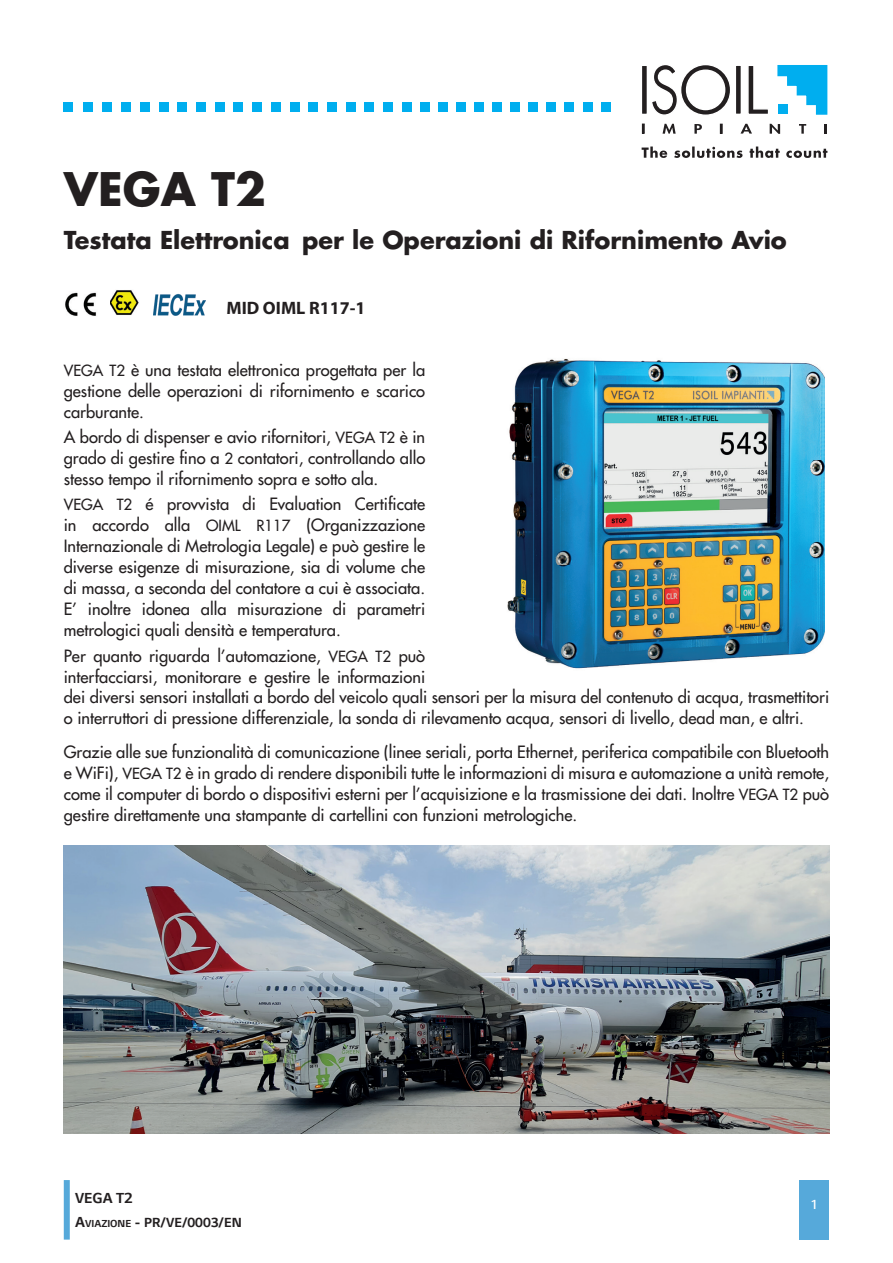
<style>
.page{position:relative;width:893px;height:1263px;background:#fff}
.page>*{position:absolute;margin:0;border:0;box-sizing:border-box;transform-origin:0 0}
.t1{font:700 45px "Futura";color:#231f20}
.t2{font:700 24px "Futura";color:#231f20}
.t3{font:700 18px "Myriad Pro";color:#231f20}
.t4{font:16.5px/21px "Futura";color:#231f20;text-align:justify}
.t5{font:700 16.5px "LG Smart";color:#231f20}
.t6{font:700 15px "LG Smart";color:#231f20}
.t7{font:300 15px "LG Smart";color:#fff}
.s1{font-size:15px}
.s2{font-size:16.5px}
.s3{font-size:11.55px}
</style>
<div class="page">
<svg style="left:642px;top:147px;width:185px;height:11px"></svg>
<svg style="left:748px;top:66px;width:20px;height:48px"></svg>
<div style="left:735px;top:65px;width:6px;height:49px;background:#231f20"></div>
<div style="left:735px;top:65px;width:7px;height:50px;border:1px solid #fff"></div>
<svg style="left:652px;top:65px;width:78px;height:50px"></svg>
<svg style="left:777px;top:65px;width:51px;height:50px"></svg>
<div style="left:641px;top:65px;width:6px;height:49px;background:#231f20"></div>
<div style="left:641px;top:65px;width:7px;height:50px;border:1px solid #fff"></div>
<svg style="left:642px;top:124px;width:2px;height:10px"></svg>
<svg style="left:720px;top:124px;width:2px;height:10px"></svg>
<svg style="left:663px;top:124px;width:13px;height:10px"></svg>
<svg style="left:694px;top:124px;width:8px;height:10px"></svg>
<svg style="left:740px;top:124px;width:12px;height:10px"></svg>
<svg style="left:770px;top:124px;width:10px;height:10px"></svg>
<svg style="left:799px;top:124px;width:7px;height:10px"></svg>
<svg style="left:824px;top:124px;width:2px;height:10px"></svg>
<svg style="left:83px;top:102px;width:10px;height:10px"></svg>
<svg style="left:64px;top:102px;width:9px;height:10px"></svg>
<svg style="left:103px;top:102px;width:9px;height:10px"></svg>
<svg style="left:122px;top:102px;width:9px;height:10px"></svg>
<svg style="left:140px;top:102px;width:10px;height:10px"></svg>
<svg style="left:159px;top:102px;width:10px;height:10px"></svg>
<svg style="left:178px;top:102px;width:9px;height:10px"></svg>
<svg style="left:196px;top:102px;width:10px;height:10px"></svg>
<svg style="left:215px;top:102px;width:10px;height:10px"></svg>
<svg style="left:234px;top:102px;width:9px;height:10px"></svg>
<svg style="left:253px;top:102px;width:9px;height:10px"></svg>
<svg style="left:271px;top:102px;width:10px;height:10px"></svg>
<svg style="left:290px;top:102px;width:10px;height:10px"></svg>
<svg style="left:309px;top:102px;width:9px;height:10px"></svg>
<svg style="left:327px;top:102px;width:10px;height:10px"></svg>
<svg style="left:346px;top:102px;width:10px;height:10px"></svg>
<svg style="left:365px;top:102px;width:9px;height:10px"></svg>
<svg style="left:384px;top:102px;width:9px;height:10px"></svg>
<svg style="left:402px;top:102px;width:10px;height:10px"></svg>
<svg style="left:420px;top:102px;width:10px;height:10px"></svg>
<svg style="left:438px;top:102px;width:10px;height:10px"></svg>
<svg style="left:456px;top:102px;width:10px;height:10px"></svg>
<svg style="left:475px;top:102px;width:9px;height:10px"></svg>
<svg style="left:493px;top:102px;width:9px;height:10px"></svg>
<svg style="left:511px;top:102px;width:9px;height:10px"></svg>
<svg style="left:529px;top:102px;width:9px;height:10px"></svg>
<svg style="left:547px;top:102px;width:9px;height:10px"></svg>
<svg style="left:565px;top:102px;width:9px;height:10px"></svg>
<svg style="left:583px;top:102px;width:10px;height:10px"></svg>
<svg style="left:601px;top:102px;width:10px;height:10px"></svg>
<img style="left:110px;top:290px;width:29px;height:25px">
<img style="left:153px;top:293px;width:53px;height:23px">
<img style="left:65px;top:292px;width:32px;height:24px">
<div style="left:799px;top:1180px;width:30px;height:59px;background:#56a9da"></div>
<div style="left:64px;top:1180px;width:6px;height:59px;background:#56a9da"></div>
<img style="left:64px;top:846px;width:765px;height:287px">
<img style="left:507px;top:358px;width:318px;height:311px">
<h1 class="t1" style="left:64px;top:159px;width:204px">VEGA T2</h1>
<h2 class="t2" style="left:64px;top:224px;width:724px">Testata Elettronica per le Operazioni di Rifornimento Avio</h2>
<p class="t3" style="left:226px;top:296px;width:141px">MID OIML R117-1</p>
<p class="t4" style="left:64px;top:359px;width:363px"><span class="s1">VEGA T2</span> è una testata elettronica progettata per la gestione delle operazioni di rifornimento e scarico carburante.</p>
<p class="t4" style="left:64px;top:426px;width:363px">A bordo di dispenser e avio rifornitori, <span class="s1">VEGA T2</span> è in grado di gestire fino a <span class="s1">2</span> contatori, controllando allo stesso tempo il rifornimento sopra e sotto ala.</p>
<p class="t4" style="left:64px;top:494px;width:363px"><span class="s1">VEGA T2</span> é provvista di Evaluation Certificate in accordo alla <span class="s1">OIML R117</span> (Organizzazione Internazionale di Metrologia Legale) e può gestire le diverse esigenze di misurazione, sia di volume che di massa, a seconda del contatore a cui è associata.<br>E’ inoltre idonea alla misurazione di parametri metrologici quali densità e temperatura.</p>
<p class="t4" style="left:64px;top:645px;width:767px;text-align:left">Per quanto riguarda l’automazione, <span class="s1">VEGA T2</span> può<br>interfacciarsi, monitorare e gestire le informazioni<br>dei diversi sensori installati a bordo del veicolo quali sensori per la misura del contenuto di acqua, trasmettitori o interruttori di pressione differenziale, la sonda di rilevamento acqua, sensori di livello, dead man, e altri.</p>
<p class="t4" style="left:64px;top:741px;width:767px">Grazie alle sue funzionalità di comunicazione (linee seriali, porta Ethernet, periferica compatibile con Bluetooth e WiFi), <span class="s1">VEGA T2</span> è in grado di rendere disponibili tutte le informazioni di misura e automazione a unità remote, come il computer di bordo o dispositivi esterni per l’acquisizione e la trasmissione dei dati. Inoltre <span class="s1">VEGA T2</span> può gestire direttamente una stampante di cartellini con funzioni metrologiche.</p>
<p class="t5" style="left:75px;top:1189px;width:59px">VEGA T2</p>
<p class="t6" style="left:75px;top:1214px;width:168px"><span class="s2">A</span><span class="s3">VIAZIONE</span> <span class="s2">-</span> PR/VE/0003/EN</p>
<p class="t7" style="left:810px;top:1196px;width:9px">1</p>
</div>
